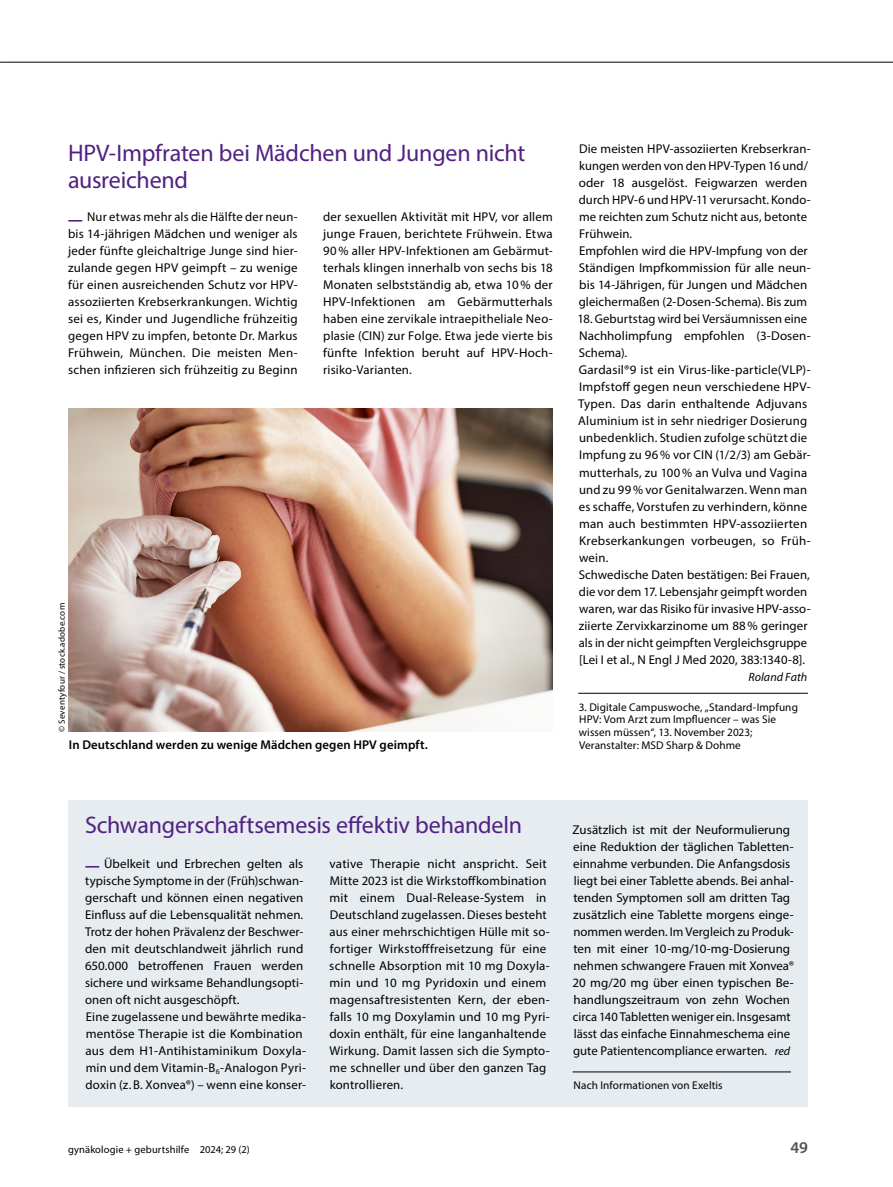
<style>
.page{position:relative;width:893px;height:1187px;background:#fff}
.page>*{position:absolute;margin:0;border:0;box-sizing:border-box;transform-origin:0 0}
.Title_54{font:24px/27px "Myriad Pro";letter-spacing:-.01em;color:#502182}
.Title_44{font:24px "Myriad Pro";letter-spacing:-.01em;color:#502182}
.t1{font:600 16.5px "Myriad Pro";color:#56554f}
.Para_Meldung{font:12.75px/17px "Myriad Pro";letter-spacing:.01em;color:#000}
.Image_Caption_x{font:600 12.75px "Myriad Pro";letter-spacing:.01em;color:#000}
.Para_Meldung-2{font:italic 12px "Myriad Pro";letter-spacing:.005em;color:#000}
.Source_x{font:11.25px/12.8px "Myriad Pro";letter-spacing:.01em;color:#000}
.t2{font:10.5px "Myriad Pro";letter-spacing:.015em;color:#000}
.Image_Source_x{font:9px "Myriad Pro";letter-spacing:.02em;color:#000}
.s1{font-weight:700;font-size:16.65px;color:#502182}
.s2{font-style:italic;font-size:12px}
</style>
<div class="page">
<div style="left:68px;top:799px;width:740px;height:307px;background:#e6ecf0"></div>
<hr style="left:573px;top:1071px;width:218px;height:1px;background:#000">
<hr style="left:578px;top:693px;width:230px;height:1px;background:#000">
<img style="left:68px;top:408px;width:485px;height:323px">
<hr style="left:0;top:62px;width:893px;height:1px;background:#000">
<p class="Title_54" style="left:68px;top:139px;width:459px">HPV-Impfraten bei Mädchen und Jungen nicht ausreichend</p>
<p class="Para_Meldung" style="left:68px;top:208px;width:231px;text-align:justify"><span class="s1">—</span> Nur etwas mehr als die Hälfte der neun&shy;bis 14-jährigen Mädchen und weniger als jeder fünfte gleichaltrige Junge sind hier&shy;zulande gegen HPV geimpft – zu wenige für einen ausreichenden Schutz vor HPV&shy;assoziierten Krebserkrankungen. Wichtig sei es, Kinder und Jugendliche frühzeitig gegen HPV zu impfen, betonte Dr. Markus Frühwein, München. Die meisten Men&shy;schen infizieren sich frühzeitig zu Beginn</p>
<p class="Para_Meldung" style="left:323px;top:208px;width:231px;text-align:justify">der sexuellen Aktivität mit HPV, vor allem junge Frauen, berichtete Frühwein. Etwa 90% aller HPV-Infektionen am Gebärmut&shy;terhals klingen innerhalb von sechs bis 18<br>Monaten selbstständig ab, etwa 10% der HPV-Infektionen am Gebärmutterhals haben eine zervikale intraepitheliale Neo&shy;plasie (CIN) zur Folge. Etwa jede vierte bis fünfte Infektion beruht auf HPV-Hoch&shy;risiko-Varianten.</p>
<p class="Image_Source_x" style="left:56px;top:731px;width:130px;rotate:-90deg">© Seventyfour / stock.adobe.com</p>
<p class="Para_Meldung" style="left:579px;top:140px;width:233px">Die meisten HPV-assoziierten Krebserkran&shy;kungen werden von den HPV-Typen 16 und/ oder 18 ausgelöst. Feigwarzen werden durch HPV-6 und HPV-11 verursacht. Kondo&shy;me reichten zum Schutz nicht aus, betonte Frühwein.</p>
<p class="Para_Meldung" style="left:579px;top:242px;width:233px">Empfohlen wird die HPV-Impfung von der Ständigen Impfkommission für alle neun&shy;bis 14-Jährigen, für Jungen und Mädchen gleichermaßen (2-Dosen-Schema). Bis zum</p>
<p class="Para_Meldung" style="left:577px;top:310px;width:235px">18. Geburtstag wird bei Versäumnissen eine<br>Nachholimpfung empfohlen (3-Dosen-<br>Schema).</p>
<p class="Para_Meldung" style="left:578px;top:361px;width:234px">Gardasil®9 ist ein Virus-like-particle(VLP)- Impfstoff gegen neun verschiedene HPV-Typen. Das darin enthaltende Adjuvans Aluminium ist in sehr niedriger Dosierung unbedenklich. Studien zufolge schützt die Impfung zu 96% vor CIN (1/2/3) am Gebär&shy;mutterhals, zu 100% an Vulva und Vagina und zu 99% vor Genitalwarzen. Wenn man es schaffe, Vorstufen zu verhindern, könne man auch bestimmten HPV-assoziierten Krebserkankungen vorbeugen, so Früh&shy;wein.</p>
<p class="Para_Meldung" style="left:579px;top:565px;width:233px">Schwedische Daten bestätigen: Bei Frauen, die vor dem 17. Lebensjahr geimpft worden waren, war das Risiko für invasive HPV-asso&shy;ziierte Zervixkarzinome um 88% geringer als in der nicht geimpften Vergleichsgruppe [Lei I et al., N Engl J Med 2020, 383:1340-8].</p>
<p class="Para_Meldung-2" style="left:748px;top:669px;width:60px">Roland Fath</p>
<p class="Source_x" style="left:579px;top:700px;width:221px">3. Digitale Campuswoche, „Standard-Impfung<br>HPV: Vom Arzt zum Impfluencer – was Sie wissen müssen“, 13. November 2023;</p>
<p class="Image_Caption_x" style="left:69px;top:736px;width:360px">In Deutschland werden zu wenige Mädchen gegen HPV geimpft.</p>
<p class="Source_x" style="left:579px;top:738px;width:163px">Veranstalter: MSD Sharp &amp; Dohme</p>
<p class="Title_44" style="left:85px;top:810px;width:439px">Schwangerschaftsemesis effektiv behandeln</p>
<p class="Para_Meldung" style="left:85px;top:854px;width:220px;text-align:justify"><span class="s1">—</span> Übelkeit und Erbrechen gelten als typische Symptome in der (Früh)schwan&shy;gerschaft und können einen negativen Einfluss auf die Lebensqualität nehmen.<br>Trotz der hohen Prävalenz der Beschwer&shy;den mit deutschlandweit jährlich rund 650.000 betroffenen Frauen werden sichere und wirksame Behandlungsopti&shy;onen oft nicht ausgeschöpft.</p>
<p class="Para_Meldung" style="left:86px;top:1008px;width:222px">Eine zugelassene und bewährte medika&shy;mentöse Therapie ist die Kombination aus dem H1-Antihistaminikum Doxyla&shy;min und dem Vitamin-B<sub>6</sub>-Analogon Pyri&shy;doxin (z. B. Xonvea®) – wenn eine konser-</p>
<p class="Para_Meldung" style="left:329px;top:854px;width:222px">vative Therapie nicht anspricht. Seit Mitte 2023 ist die Wirkstoffkombination mit einem Dual-Release-System in Deutschland zugelassen. Dieses besteht aus einer mehrschichtigen Hülle mit so&shy;fortiger Wirkstofffreisetzung für eine schnelle Absorption mit 10 mg Doxyla&shy;min und 10 mg Pyridoxin und einem magensaftresistenten Kern, der eben&shy;falls 10 mg Doxylamin und 10 mg Pyri&shy;doxin enthält, für eine langanhaltende Wirkung. Damit lassen sich die Sympto&shy;me schneller und über den ganzen Tag kontrollieren.</p>
<p class="Para_Meldung" style="left:573px;top:820px;width:223px">Zusätzlich ist mit der Neuformulierung eine Reduktion der täglichen Tabletten&shy;einnahme verbunden. Die Anfangsdosis liegt bei einer Tablette abends. Bei anhal&shy;tenden Symptomen soll am dritten Tag zusätzlich eine Tablette morgens einge&shy;nommen werden. Im Vergleich zu Produk&shy;ten mit einer 10-mg/10-mg-Dosierung nehmen schwangere Frauen mit Xonvea® 20 mg/20 mg über einen typischen Be&shy;handlungszeitraum von zehn Wochen circa 140 Tabletten weniger ein. Insgesamt lässt das einfache Einnahmeschema eine gute Patientencompliance erwarten. <span class="s2">red</span></p>
<p class="Source_x" style="left:574px;top:1078px;width:151px">Nach Informationen von Exeltis</p>
<p class="t2" style="left:68px;top:1142px;width:183px">gynäkologie + geburtshilfe 2024; 29 (2)</p>
<p class="t1" style="left:790px;top:1136px;width:19px">49</p>
</div>
